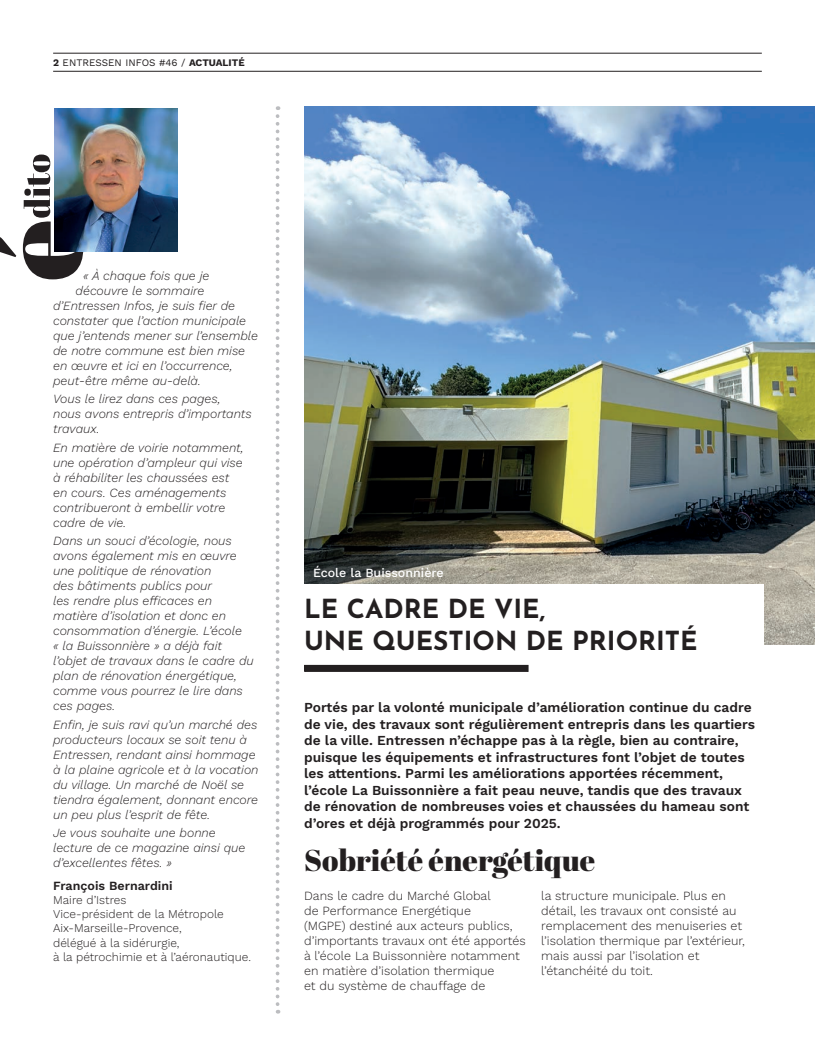
<style>
.page{position:relative;width:815px;height:1063px;background:#fff}
.page>*{position:absolute;margin:0;border:0;box-sizing:border-box;transform-origin:0 0}
.t1{font:30px "Abril Fatface";color:#231f20}
.t2{font:700 26.25px/31.5px "Josefin Sans";color:#231f20}
.t3{font:600 13.75px/16.5px "Work Sans";color:#231f20}
.t4{font:italic 300 12.5px/15px "Work Sans";color:#231f20}
.t5{font:300 12.5px/15px "Work Sans";color:#231f20}
.t6{font:500 12.5px "Work Sans";color:#fff}
.t7{font:600 12.5px "Work Sans";color:#231f20}
.t8{font:300 11.88px/14.2px "Work Sans";color:#231f20}
.t9{font:10px "Work Sans";color:#231f20}
.s1{font-weight:700}
</style>
<div class="page">
<svg style="left:0;top:155px;width:83px;height:124px"></svg>
<img style="left:54px;top:109px;width:123px;height:143px">
<svg style="left:276px;top:106px;width:3px;height:898px"></svg>
<img style="left:304px;top:106px;width:511px;height:538px">
<div style="left:304px;top:585px;width:459px;height:411px;background:#fff"></div>
<div style="left:305px;top:666px;width:223px;height:5px;background:#231f20"></div>
<div style="left:304px;top:665px;width:225px;height:7px;border:1px solid #231f20"></div>
<hr style="left:53px;top:53px;width:709px;height:1px;background:#231f20">
<hr style="left:53px;top:71px;width:709px;height:1px;background:#231f20">
<p class="t9" style="left:53px;top:55px;width:193px"><span class="s1">2</span> ENTRESSEN INFOS #46 / <span class="s1">ACTUALITÉ</span></p>
<p class="t4" style="left:83px;top:267px;width:128px">« À chaque fois que je</p>
<p class="t4" style="left:76px;top:282px;width:130px">découvre le sommaire</p>
<p class="t4" style="left:53px;top:297px;width:183px">d’Entressen Infos, je suis fier de</p>
<p class="t4" style="left:53px;top:312px;width:195px">constater que l’action municipale</p>
<p class="t4" style="left:53px;top:327px;width:206px">que j’entends mener sur l’ensemble</p>
<p class="t4" style="left:53px;top:342px;width:193px">de notre commune est bien mise</p>
<p class="t4" style="left:53px;top:357px;width:181px">en œuvre et ici en l’occurrence,</p>
<p class="t4" style="left:53px;top:372px;width:149px">peut-être même au-delà.</p>
<p class="t4" style="left:53px;top:391px;width:200px">Vous le lirez dans ces pages,<br>nous avons entrepris d’importants travaux.</p>
<p class="t4" style="left:53px;top:439px;width:192px">En matière de voirie notamment, une opération d’ampleur qui vise à réhabiliter les chaussées est en cours. Ces aménagements contribueront à embellir votre cadre de vie.</p>
<p class="t4" style="left:53px;top:533px;width:202px">Dans un souci d’écologie, nous avons également mis en œuvre une politique de rénovation<br>des bâtiments publics pour<br>les rendre plus efficaces en matière d’isolation et donc en consommation d’énergie. L’école<br>« la Buissonnière » a déjà fait l’objet de travaux dans le cadre du plan de rénovation énergétique, comme vous pourrez le lire dans ces pages.</p>
<p class="t4" style="left:53px;top:716px;width:207px">Enfin, je suis ravi qu’un marché des producteurs locaux se soit tenu à Entressen, rendant ainsi hommage à la plaine agricole et à la vocation du village. Un marché de Noël se tiendra également, donnant encore un peu plus l’esprit de fête.</p>
<p class="t4" style="left:53px;top:825px;width:194px">Je vous souhaite une bonne lecture de ce magazine ainsi que d’excellentes fêtes. »</p>
<p class="t7" style="left:53px;top:876px;width:121px">François Bernardini</p>
<p class="t8" style="left:53px;top:892px;width:199px">Maire d’Istres<br>Vice-président de la Métropole<br>Aix-Marseille-Provence,<br>délégué à la sidérurgie,<br>à la pétrochimie et à l’aéronautique.</p>
<p class="t6" style="left:313px;top:563px;width:132px">École la Buissonnière</p>
<h2 class="t2" style="left:304px;top:590px;width:395px">LE CADRE DE VIE,<br>UNE QUESTION DE PRIORITÉ</h2>
<p class="t3" style="left:304px;top:699px;width:453px">Portés par la volonté municipale d’amélioration continue du cadre de vie, des travaux sont régulièrement entrepris dans les quartiers de la ville. Entressen n’échappe pas à la règle, bien au contraire, puisque les équipements et infrastructures font l’objet de toutes les attentions. Parmi les améliorations apportées récemment, l’école La Buissonnière a fait peau neuve, tandis que des travaux de rénovation de nombreuses voies et chaussées du hameau sont d’ores et déjà programmés pour 2025.</p>
<h1 class="t1" style="left:304px;top:839px;width:293px">Sobriété énergétique</h1>
<p class="t5" style="left:304px;top:888px;width:223px">Dans le cadre du Marché Global<br>de Performance Energétique<br>(MGPE) destiné aux acteurs publics, d’importants travaux ont été apportés à l’école La Buissonnière notamment en matière d’isolation thermique<br>et du système de chauffage de</p>
<p class="t5" style="left:541px;top:888px;width:205px">la structure municipale. Plus en détail, les travaux ont consisté au remplacement des menuiseries et l’isolation thermique par l’extérieur, mais aussi par l’isolation et l’étanchéité du toit.</p>
</div>
